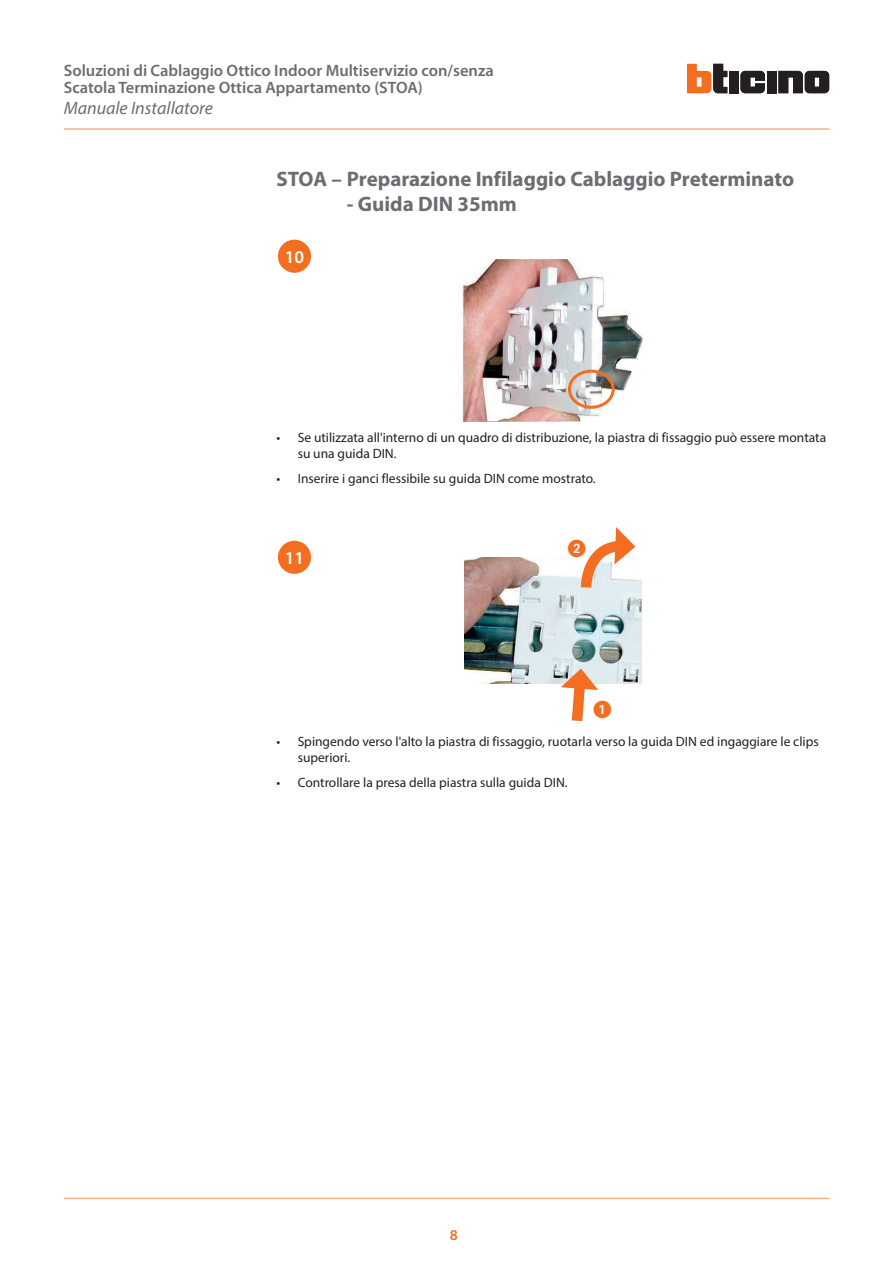
<style>
.page{position:relative;width:893px;height:1263px;background:#fff}
.page>*{position:absolute;margin:0;border:0;box-sizing:border-box;transform-origin:0 0}
.t1{font:700 21px "Myriad Pro";color:#6c6d70}
.t2{font:italic 18px "Myriad Pro";color:#6c6d70}
.t3{font:600 18px "Myriad Pro";color:#fff}
.t4{font:18px "European Pi One";color:#f36e21}
.t5{font:600 16.5px/16.5px "Myriad Pro";color:#6c6d70}
.t6{font:600 15px "Myriad Pro";color:#f36e21}
.t7{font:13.5px/16.2px "Myriad Pro";color:#231f20}
</style>
<div class="page">
<svg style="left:740px;top:71px;width:25px;height:22px"></svg>
<div style="left:767px;top:71px;width:10px;height:22px;background:#231f20"></div>
<div style="left:729px;top:71px;width:10px;height:22px;background:#231f20"></div>
<svg style="left:687px;top:64px;width:40px;height:29px"></svg>
<svg style="left:778px;top:71px;width:51px;height:22px"></svg>
<hr style="left:64px;top:128px;width:765px;height:2px;background:#f9b281">
<hr style="left:64px;top:1198px;width:765px;height:1px;background:#f9b281">
<div style="left:277px;top:239px;width:35px;height:35px;background:#f36e21;border-radius:50%"></div>
<div style="left:276px;top:238px;width:37px;height:36px;border:2px solid #fff;border-radius:50%"></div>
<div style="left:277px;top:540px;width:35px;height:35px;background:#f36e21;border-radius:50%"></div>
<div style="left:276px;top:539px;width:37px;height:36px;border:2px solid #fff;border-radius:50%"></div>
<img style="left:461px;top:260px;width:182px;height:161px">
<img style="left:464px;top:557px;width:177px;height:126px">
<div style="left:568px;top:370px;width:47px;height:39px;border:3px solid #f36e21;border-radius:50%"></div>
<svg style="left:575px;top:527px;width:60px;height:71px"></svg>
<svg style="left:561px;top:668px;width:50px;height:54px"></svg>
<p class="t5" style="left:64px;top:63px;width:431px">Soluzioni di Cablaggio Ottico Indoor Multiservizio con/senza<br>Scatola Terminazione Ottica Appartamento (STOA)</p>
<h2 class="t2" style="left:64px;top:97px;width:151px">Manuale Installatore</h2>
<h1 class="t1" style="left:276px;top:167px;width:519px">STOA – Preparazione Infilaggio Cablaggio Preterminato</h1>
<h1 class="t1" style="left:347px;top:192px;width:171px">- Guida DIN 35mm</h1>
<h2 class="t3" style="left:285px;top:247px;width:21px">10</h2>
<p class="t7" style="left:298px;top:429px;width:530px;text-indent:-21px">• Se utilizzata all'interno di un quadro di distribuzione, la piastra di fissaggio può essere montata su una guida DIN.</p>
<p class="t7" style="left:276px;top:470px;width:321px">• Inserire i ganci flessibile su guida DIN come mostrato.</p>
<h2 class="t3" style="left:285px;top:548px;width:21px">11</h2>
<h2 class="t4" style="left:568px;top:538px;width:19px">2</h2>
<p class="t7" style="left:298px;top:733px;width:523px;text-indent:-21px">• Spingendo verso l'alto la piastra di fissaggio, ruotarla verso la guida DIN ed ingaggiare le clips superiori.</p>
<p class="t7" style="left:276px;top:774px;width:293px">• Controllare la presa della piastra sulla guida DIN.</p>
<p class="t6" style="left:450px;top:1226px;width:10px">8</p>
</div>
